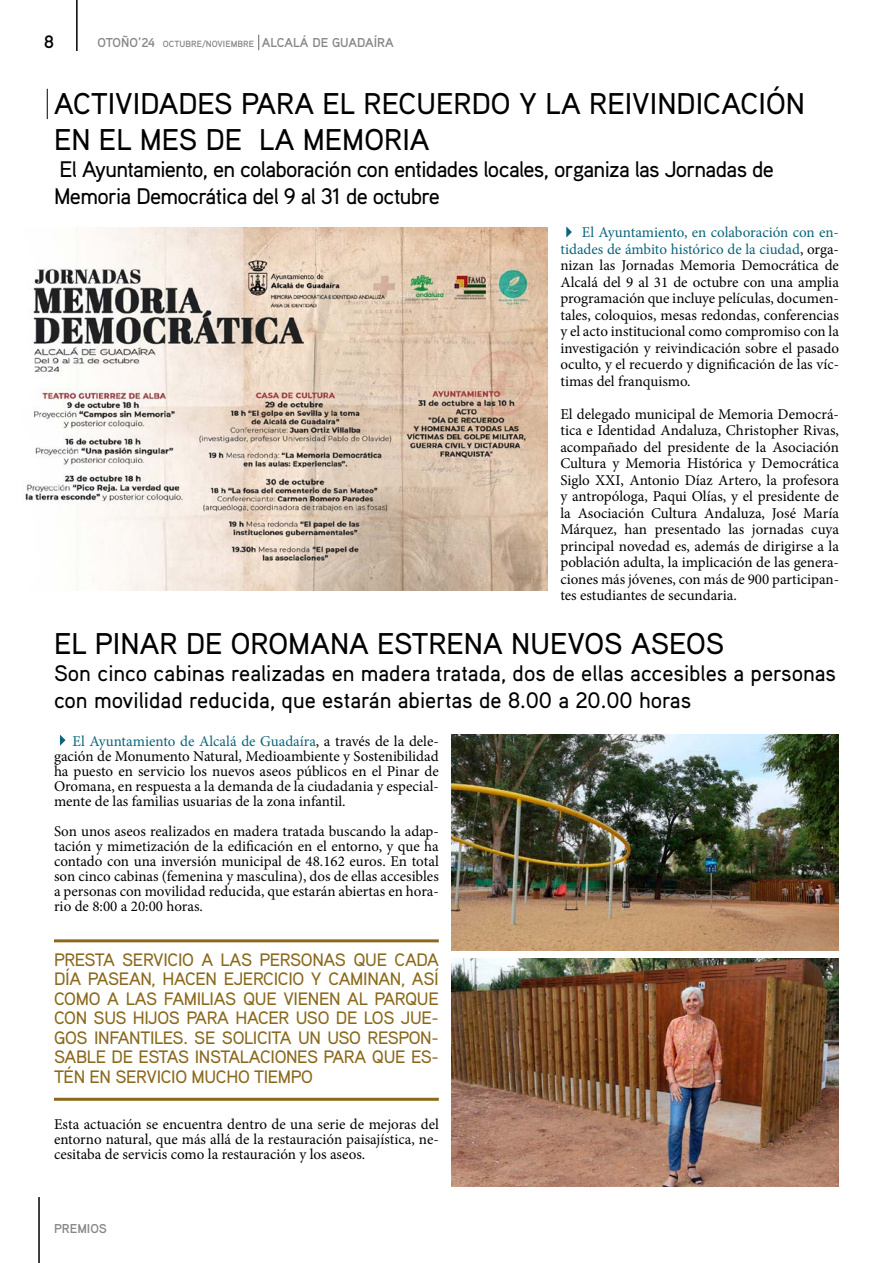
<style>
.page{position:relative;width:893px;height:1263px;background:#fff}
.page>*{position:absolute;margin:0;border:0;box-sizing:border-box;transform-origin:0 0}
.t1{font:500 30px/36px "Aaux Pro";color:#000}
.t2{font:500 22.5px/27px "Aaux Pro";color:#000}
.t3{font:500 22.5px/27px "Aaux Pro";letter-spacing:-.03em;color:#000}
.t4{font:500 18px/19.5px "Aaux Pro";letter-spacing:-.02em;color:#8a691d;text-align:justify}
.t5{font:700 18px "Aaux Pro";color:#000}
.t6{font:15px/16.5px "Minion Pro";color:#000;text-align:justify}
.t7{font:700 12.9px "Aaux Pro";color:#878787}
.s1{font-size:9px}
.s2{color:#0b647c}
</style>
<div class="page">
<hr style="left:38px;top:1197px;width:2px;height:66px;background:#000">
<hr style="left:76px;top:0;width:2px;height:51px;background:#000">
<svg style="left:60px;top:735px;width:6px;height:11px"></svg>
<svg style="left:566px;top:226px;width:6px;height:12px"></svg>
<hr style="left:54px;top:1098px;width:385px;height:3px;background:#8a691d">
<hr style="left:54px;top:939px;width:385px;height:3px;background:#8a691d">
<img style="left:451px;top:959px;width:388px;height:227px">
<img style="left:451px;top:735px;width:388px;height:216px">
<hr style="left:47px;top:89px;width:1px;height:30px;background:#000">
<svg style="left:258px;top:35px;width:1px;height:15px"></svg>
<img style="left:25px;top:228px;width:522px;height:362px">
<p class="t5" style="left:44px;top:30px;width:11px">8</p>
<p class="t7" style="left:98px;top:35px;width:298px">OTOÑO’24 <span class="s1">OCTUBRE/NOVIEMBRE</span> ALCALÁ DE GUADAÍRA</p>
<h1 class="t1" style="left:54px;top:85px;width:752px">ACTIVIDADES PARA EL RECUERDO Y LA REIVINDICACIÓN<br>EN EL MES DE LA MEMORIA</h1>
<h2 class="t3" style="left:54px;top:155px;width:722px">El Ayuntamiento, en colaboración con entidades locales, organiza las Jornadas de<br>Memoria Democrática del 9 al 31 de octubre</h2>
<p class="t6" style="left:560px;top:224px;width:280px;text-indent:22px"><span class="s2">El Ayuntamiento, en colaboración con en&shy;tidades de ámbito histórico de la ciudad</span>, orga&shy;nizan las Jornadas Memoria Democrática de Alcalá del 9 al 31 de octubre con una amplia programación que incluye películas, documen&shy;tales, coloquios, mesas redondas, conferencias y el acto institucional como compromiso con la investigación y reivindicación sobre el pasado oculto, y el recuerdo y dignificación de las víc&shy;timas del franquismo.</p>
<p class="t6" style="left:560px;top:406px;width:280px">El delegado municipal de Memoria Democrá&shy;tica e Identidad Andaluza, Christopher Rivas, acompañado del presidente de la Asociación Cultura y Memoria Histórica y Democrática Siglo XXI, Antonio Díaz Artero, la profesora y antropóloga, Paqui Olías, y el presidente de la Asociación Cultura Andaluza, José María Márquez, han presentado las jornadas cuya principal novedad es, además de dirigirse a la población adulta, la implicación de las genera&shy;ciones más jóvenes, con más de 900 participan&shy;tes estudiantes de secundaria.</p>
<h1 class="t1" style="left:54px;top:625px;width:672px">EL PINAR DE OROMANA ESTRENA NUEVOS ASEOS</h1>
<h2 class="t2" style="left:54px;top:659px;width:784px">Son cinco cabinas realizadas en madera tratada, dos de ellas accesibles a personas con movilidad reducida, que estarán abiertas de 8.00 a 20.00 horas</h2>
<p class="t6" style="left:54px;top:733px;width:386px;line-height:15px;text-indent:18px"><span class="s2">El Ayuntamiento de Alcalá de Guadaíra</span>, a través de la dele&shy;gación de Monumento Natural, Medioambiente y Sostenibilidad ha puesto en servicio los nuevos aseos públicos en el Pinar de Oromana, en respuesta a la demanda de la ciudadania y especial&shy;mente de las familias usuarias de la zona infantil.</p>
<p class="t6" style="left:54px;top:823px;width:386px;line-height:15px">Son unos aseos realizados en madera tratada buscando la adap&shy;tación y mimetización de la edificación en el entorno, y que ha contado con una inversión municipal de 48.162 euros. En total son cinco cabinas (femenina y masculina), dos de ellas accesibles a personas con movilidad reducida, que estarán abiertas en hora&shy;rio de 8:00 a 20:00 horas.</p>
<p class="t4" style="left:54px;top:949px;width:386px">PRESTA SERVICIO A LAS PERSONAS QUE CADA DÍA PASEAN, HACEN EJERCICIO Y CAMINAN, ASÍ COMO A LAS FAMILIAS QUE VIENEN AL PARQUE CON SUS HIJOS PARA HACER USO DE LOS JUE-GOS INFANTILES. SE SOLICITA UN USO RESPON-SABLE DE ESTAS INSTALACIONES PARA QUE ES-TÉN EN SERVICIO MUCHO TIEMPO</p>
<p class="t6" style="left:54px;top:1117px;width:386px;line-height:15px">Esta actuación se encuentra dentro de una serie de mejoras del entorno natural, que más allá de la restauración paisajística, ne&shy;cesitaba de servicis como la restauración y los aseos.</p>
<p class="t7" style="left:54px;top:1220px;width:55px">PREMIOS</p>
</div>
